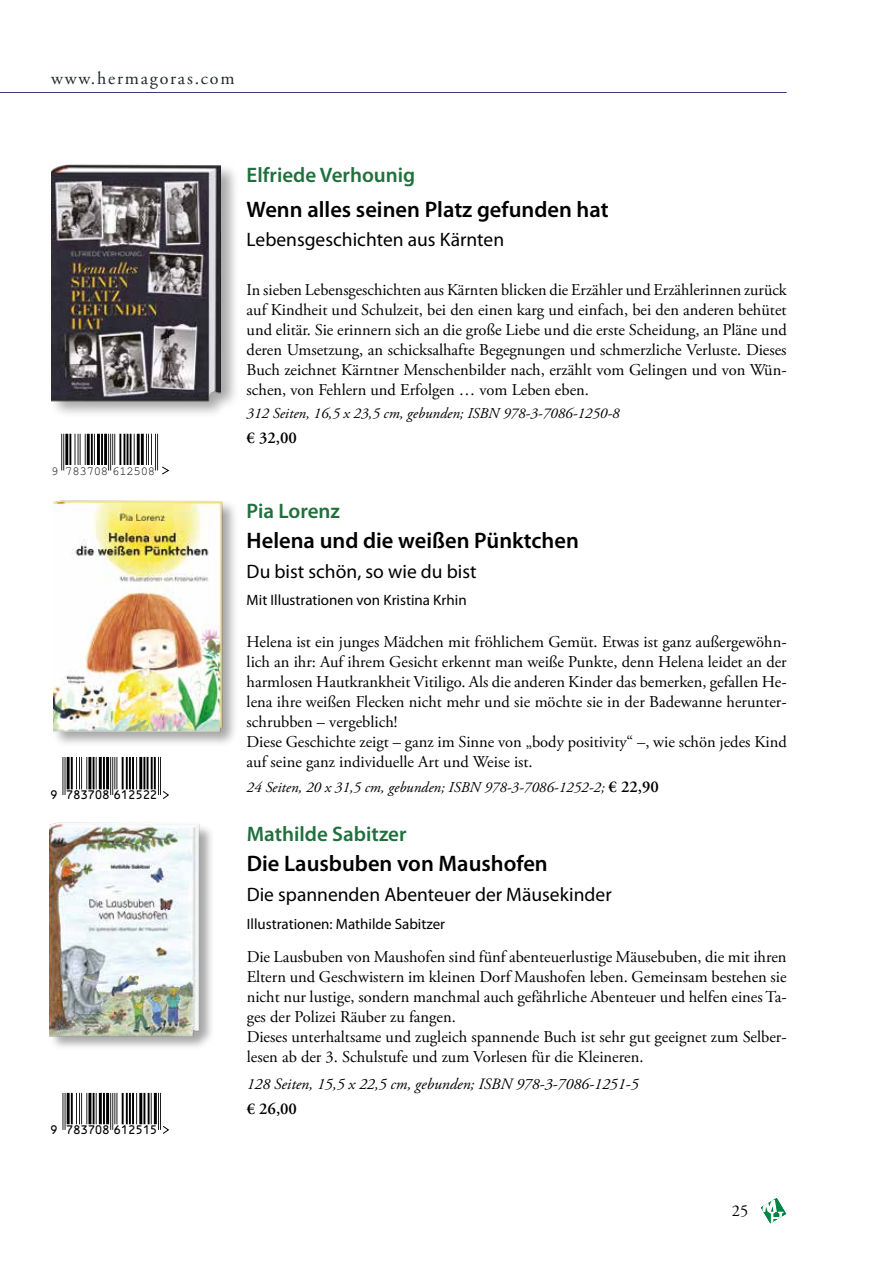
<style>
.page{position:relative;width:893px;height:1263px;background:#fff}
.page>*{position:absolute;margin:0;border:0;box-sizing:border-box;transform-origin:0 0}
.t1{font:600 22.5px "Myriad Pro";color:#000}
.t2{font:600 21px "Myriad Pro";color:#20703d}
.t3{font:19.5px "Myriad Pro";color:#000}
.t4{font:18px "Adobe Garamond Pro";letter-spacing:.1em;color:#1e282b}
.t5{font:16.5px/20px "Adobe Garamond Pro";color:#000}
.t6{font:600 16.5px "Adobe Garamond Pro";color:#000}
.t7{font:italic 15.75px "Adobe Garamond Pro";color:#000}
.t8{font:italic 15px "Adobe Garamond Pro";color:#000}
.t9{font:15px "Myriad Pro";color:#000}
.t10{font:12.3px "Helvetica";letter-spacing:-.015em;color:#000}
.t11{font:11.4px "OCRB";letter-spacing:-.085em;color:#000}
.s1{font-weight:600;font-style:normal;font-size:16.5px}
</style>
<div class="page">
<svg style="left:761px;top:1198px;width:25px;height:25px"></svg>
<hr style="left:0;top:92px;width:787px;height:1px;background:#3e3983">
<div style="left:49px;top:162px;width:191px;height:257px;background:#000;opacity:.35"></div>
<img style="left:51px;top:163px;width:170px;height:240px">
<hr style="left:157px;top:434px;width:1px;height:36px;background:#000">
<hr style="left:155px;top:434px;width:1px;height:36px;background:#000">
<hr style="left:151px;top:434px;width:1px;height:31px;background:#000">
<hr style="left:148px;top:434px;width:1px;height:31px;background:#000">
<hr style="left:146px;top:434px;width:1px;height:31px;background:#000">
<hr style="left:141px;top:434px;width:3px;height:31px;background:#000">
<hr style="left:137px;top:434px;width:3px;height:31px;background:#000">
<hr style="left:134px;top:434px;width:1px;height:31px;background:#000">
<hr style="left:130px;top:434px;width:2px;height:31px;background:#000">
<hr style="left:127px;top:434px;width:1px;height:31px;background:#000">
<hr style="left:124px;top:434px;width:1px;height:31px;background:#000">
<hr style="left:119px;top:434px;width:2px;height:31px;background:#000">
<hr style="left:114px;top:434px;width:1px;height:31px;background:#000">
<hr style="left:112px;top:434px;width:1px;height:31px;background:#000">
<hr style="left:110px;top:434px;width:1px;height:36px;background:#000">
<hr style="left:108px;top:434px;width:1px;height:36px;background:#000">
<hr style="left:104px;top:434px;width:3px;height:31px;background:#000">
<hr style="left:101px;top:434px;width:2px;height:31px;background:#000">
<hr style="left:97px;top:434px;width:3px;height:31px;background:#000">
<hr style="left:94px;top:434px;width:1px;height:31px;background:#000">
<hr style="left:91px;top:434px;width:2px;height:31px;background:#000">
<hr style="left:87px;top:434px;width:3px;height:31px;background:#000">
<hr style="left:85px;top:434px;width:1px;height:31px;background:#000">
<hr style="left:80px;top:434px;width:1px;height:31px;background:#000">
<hr style="left:78px;top:434px;width:1px;height:31px;background:#000">
<hr style="left:75px;top:434px;width:1px;height:31px;background:#000">
<hr style="left:69px;top:434px;width:2px;height:31px;background:#000">
<hr style="left:65px;top:434px;width:3px;height:31px;background:#000">
<hr style="left:63px;top:434px;width:1px;height:36px;background:#000">
<hr style="left:61px;top:434px;width:1px;height:36px;background:#000">
<svg style="left:162px;top:466px;width:8px;height:9px"></svg>
<div style="left:52px;top:499px;width:186px;height:249px;background:#000;opacity:.35"></div>
<img style="left:53px;top:499px;width:178px;height:236px">
<hr style="left:160px;top:757px;width:1px;height:38px;background:#000">
<hr style="left:158px;top:757px;width:1px;height:38px;background:#000">
<hr style="left:154px;top:757px;width:2px;height:32px;background:#000">
<hr style="left:151px;top:757px;width:2px;height:32px;background:#000">
<hr style="left:147px;top:757px;width:1px;height:32px;background:#000">
<hr style="left:143px;top:757px;width:2px;height:32px;background:#000">
<hr style="left:139px;top:757px;width:3px;height:32px;background:#000">
<hr style="left:136px;top:757px;width:1px;height:32px;background:#000">
<hr style="left:132px;top:757px;width:2px;height:32px;background:#000">
<hr style="left:129px;top:757px;width:2px;height:32px;background:#000">
<hr style="left:126px;top:757px;width:2px;height:32px;background:#000">
<hr style="left:122px;top:757px;width:2px;height:32px;background:#000">
<hr style="left:116px;top:757px;width:1px;height:32px;background:#000">
<hr style="left:114px;top:757px;width:1px;height:32px;background:#000">
<hr style="left:112px;top:757px;width:1px;height:38px;background:#000">
<hr style="left:110px;top:757px;width:1px;height:38px;background:#000">
<hr style="left:106px;top:757px;width:3px;height:32px;background:#000">
<hr style="left:103px;top:757px;width:2px;height:32px;background:#000">
<hr style="left:99px;top:757px;width:3px;height:32px;background:#000">
<hr style="left:96px;top:757px;width:1px;height:32px;background:#000">
<hr style="left:93px;top:757px;width:2px;height:32px;background:#000">
<hr style="left:88px;top:757px;width:3px;height:32px;background:#000">
<hr style="left:86px;top:757px;width:1px;height:32px;background:#000">
<hr style="left:81px;top:757px;width:1px;height:32px;background:#000">
<hr style="left:79px;top:757px;width:1px;height:32px;background:#000">
<hr style="left:76px;top:757px;width:1px;height:32px;background:#000">
<hr style="left:71px;top:757px;width:2px;height:32px;background:#000">
<hr style="left:67px;top:757px;width:3px;height:32px;background:#000">
<hr style="left:65px;top:757px;width:1px;height:38px;background:#000">
<hr style="left:62px;top:757px;width:1px;height:38px;background:#000">
<svg style="left:163px;top:791px;width:6px;height:8px"></svg>
<hr style="left:160px;top:1093px;width:1px;height:37px;background:#000">
<hr style="left:158px;top:1093px;width:1px;height:37px;background:#000">
<hr style="left:154px;top:1093px;width:3px;height:31px;background:#000">
<hr style="left:151px;top:1093px;width:1px;height:31px;background:#000">
<hr style="left:148px;top:1093px;width:2px;height:31px;background:#000">
<hr style="left:143px;top:1093px;width:2px;height:31px;background:#000">
<hr style="left:139px;top:1093px;width:3px;height:31px;background:#000">
<hr style="left:136px;top:1093px;width:1px;height:31px;background:#000">
<hr style="left:132px;top:1093px;width:2px;height:31px;background:#000">
<hr style="left:129px;top:1093px;width:2px;height:31px;background:#000">
<hr style="left:126px;top:1093px;width:2px;height:31px;background:#000">
<hr style="left:122px;top:1093px;width:2px;height:31px;background:#000">
<hr style="left:116px;top:1093px;width:1px;height:31px;background:#000">
<hr style="left:114px;top:1093px;width:1px;height:31px;background:#000">
<hr style="left:112px;top:1093px;width:1px;height:37px;background:#000">
<hr style="left:110px;top:1093px;width:1px;height:37px;background:#000">
<hr style="left:106px;top:1093px;width:3px;height:31px;background:#000">
<hr style="left:103px;top:1093px;width:2px;height:31px;background:#000">
<hr style="left:99px;top:1093px;width:3px;height:31px;background:#000">
<hr style="left:96px;top:1093px;width:1px;height:31px;background:#000">
<hr style="left:93px;top:1093px;width:2px;height:31px;background:#000">
<hr style="left:88px;top:1093px;width:3px;height:31px;background:#000">
<hr style="left:86px;top:1093px;width:1px;height:31px;background:#000">
<hr style="left:81px;top:1093px;width:1px;height:31px;background:#000">
<hr style="left:79px;top:1093px;width:1px;height:31px;background:#000">
<hr style="left:76px;top:1093px;width:1px;height:31px;background:#000">
<hr style="left:71px;top:1093px;width:2px;height:31px;background:#000">
<hr style="left:67px;top:1093px;width:3px;height:31px;background:#000">
<hr style="left:65px;top:1093px;width:1px;height:37px;background:#000">
<hr style="left:63px;top:1093px;width:1px;height:37px;background:#000">
<svg style="left:163px;top:1126px;width:6px;height:8px"></svg>
<div style="left:50px;top:823px;width:165px;height:228px;background:#000;opacity:.35"></div>
<img style="left:50px;top:822px;width:154px;height:216px">
<p class="t4" style="left:51px;top:67px;width:185px">www.hermagoras.com</p>
<p class="t10" style="left:51px;top:463px;width:106px">9 783708 612508</p>
<p class="t11" style="left:50px;top:788px;width:109px">9 783708 612522</p>
<p class="t11" style="left:50px;top:1123px;width:109px">9 783708 612515</p>
<p class="t2" style="left:247px;top:161px;width:170px">Elfriede Verhounig</p>
<h1 class="t1" style="left:247px;top:195px;width:363px">Wenn alles seinen Platz gefunden hat</h1>
<p class="t3" style="left:247px;top:228px;width:259px">Lebensgeschichten aus Kärnten</p>
<p class="t5" style="left:247px;top:280px;width:542px;text-align:justify">In sieben Lebensgeschichten aus Kärnten blicken die Erzähler und Erzählerinnen zurück auf Kindheit und Schulzeit, bei den einen karg und einfach, bei den anderen behütet und elitär. Sie erinnern sich an die große Liebe und die erste Scheidung, an Pläne und deren Umsetzung, an schicksalhafte Begegnungen und schmerzliche Verluste. Dieses Buch zeichnet Kärntner Menschenbilder nach, erzählt vom Gelingen und von Wün&shy;schen, von Fehlern und Erfolgen … vom Leben eben.</p>
<p class="t8" style="left:247px;top:404px;width:375px">312 Seiten, 16,5 x 23,5 cm, gebunden; ISBN 978-3-7086-1250-8</p>
<p class="t6" style="left:247px;top:428px;width:52px">€ 32,00</p>
<p class="t2" style="left:247px;top:497px;width:95px">Pia Lorenz</p>
<h1 class="t1" style="left:247px;top:526px;width:334px">Helena und die weißen Pünktchen</h1>
<p class="t3" style="left:247px;top:559px;width:231px">Du bist schön, so wie du bist</p>
<p class="t9" style="left:247px;top:590px;width:222px">Mit Illustrationen von Kristina Krhin</p>
<p class="t5" style="left:247px;top:632px;width:542px">Helena ist ein junges Mädchen mit fröhlichem Gemüt. Etwas ist ganz außergewöhn&shy;lich an ihr: Auf ihrem Gesicht erkennt man weiße Punkte, denn Helena leidet an der harmlosen Hautkrankheit Vitiligo. Als die anderen Kinder das bemerken, gefallen He&shy;lena ihre weißen Flecken nicht mehr und sie möchte sie in der Badewanne herunter&shy;schrubben – vergeblich!<br>Diese Geschichte zeigt – ganz im Sinne von „body positivity“ –, wie schön jedes Kind auf seine ganz individuelle Art und Weise ist.</p>
<p class="t8" style="left:247px;top:778px;width:414px">24 Seiten, 20 x 31,5 cm, gebunden; ISBN 978-3-7086-1252-2; <span class="s1">€ 22,90</span></p>
<p class="t2" style="left:247px;top:820px;width:161px">Mathilde Sabitzer</p>
<h1 class="t1" style="left:247px;top:849px;width:303px">Die Lausbuben von Maushofen</h1>
<p class="t3" style="left:247px;top:882px;width:366px">Die spannenden Abenteuer der Mäusekinder</p>
<p class="t9" style="left:247px;top:915px;width:200px">Illustrationen: Mathilde Sabitzer</p>
<p class="t5" style="left:247px;top:947px;width:541px">Die Lausbuben von Maushofen sind fünf abenteuerlustige Mäusebuben, die mit ihren Eltern und Geschwistern im kleinen Dorf Maushofen leben. Gemeinsam bestehen sie nicht nur lustige, sondern manchmal auch gefährliche Abenteuer und helfen eines Ta&shy;ges der Polizei Räuber zu fangen.<br>Dieses unterhaltsame und zugleich spannende Buch ist sehr gut geeignet zum Selber&shy;lesen ab der 3. Schulstufe und zum Vorlesen für die Kleineren.</p>
<p class="t7" style="left:247px;top:1074px;width:393px">128 Seiten, 15,5 x 22,5 cm, gebunden; ISBN 978-3-7086-1251-5</p>
<p class="t6" style="left:247px;top:1099px;width:52px">€ 26,00</p>
<p class="t5" style="left:732px;top:1201px;width:18px">25</p>
</div>
